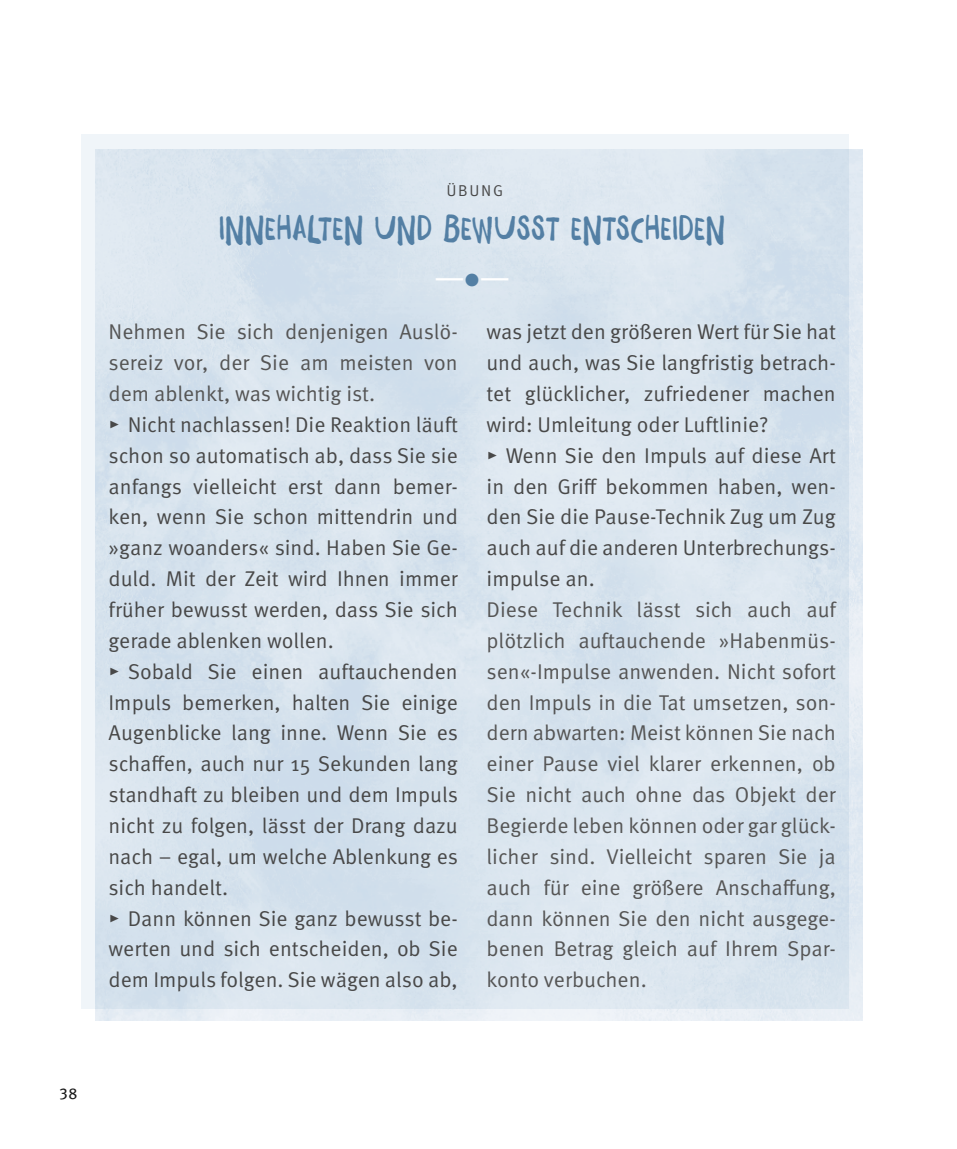
<style>
.page{position:relative;width:957px;height:1149px;background:#fff}
.page>*{position:absolute;margin:0;border:0;box-sizing:border-box;transform-origin:0 0}
.ueberschrift_extra_t{font:38.25px "Meta OT";color:#fff}
.ueberschrift_extra_t-2{font:33.75px "Daft Brush";letter-spacing:.03em;color:#537fa4}
.t1{font:21.38px/30.8px "Meta OT";color:#484848;text-align:justify}
.fliesstext_abs{font:21.38px/30.8px "Meta OT";color:#555;text-align:justify}
.ueberschrift_extra_t-3{font:15.75px "Meta OT";letter-spacing:.11em;color:#484848}
.t2{font:15.75px "Meta OT";color:#191919}
</style>
<div class="page">
<img style="left:96px;top:149px;width:767px;height:871px">
<div style="left:81px;top:134px;width:767px;height:874px;background:#d9e5ee"></div>
<p class="ueberschrift_extra_t-3" style="left:446px;top:181px;width:58px">ÜBUNG</p>
<p class="ueberschrift_extra_t-2" style="left:219px;top:205px;width:507px">INNEHALTEN UND BEWUSST ENTSCHEIDEN</p>
<p class="ueberschrift_extra_t" style="left:434px;top:254px;width:78px">— —</p>
<p class="fliesstext_abs" style="left:109px;top:317px;width:351px">Nehmen Sie sich denjenigen Auslö&shy;sereiz vor, der Sie am meisten von dem ablenkt, was wichtig ist.</p>
<p class="t1" style="left:109px;top:409px;width:351px">▸ Nicht nachlassen! Die Reaktion läuft schon so automatisch ab, dass Sie sie anfangs vielleicht erst dann bemer&shy;ken, wenn Sie schon mittendrin und »ganz woanders« sind. Haben Sie Ge&shy;duld. Mit der Zeit wird Ihnen immer früher bewusst werden, dass Sie sich gerade ablenken wollen.</p>
<p class="t1" style="left:109px;top:656px;width:351px">▸ Sobald Sie einen auftauchenden Impuls bemerken, halten Sie einige Augenblicke lang inne. Wenn Sie es schaffen, auch nur 15 Sekunden lang standhaft zu bleiben und dem Impuls nicht zu folgen, lässt der Drang dazu nach – egal, um welche Ablenkung es sich handelt.</p>
<p class="t1" style="left:109px;top:902px;width:351px">▸ Dann können Sie ganz bewusst be&shy;werten und sich entscheiden, ob Sie dem Impuls folgen. Sie wägen also ab,</p>
<p class="t1" style="left:486px;top:317px;width:351px">was jetzt den größeren Wert für Sie hat und auch, was Sie langfristig betrach&shy;tet glücklicher, zufriedener machen wird: Umleitung oder Luftlinie?</p>
<p class="t1" style="left:486px;top:440px;width:351px">▸ Wenn Sie den Impuls auf diese Art in den Griff bekommen haben, wen&shy;den Sie die Pause-Technik Zug um Zug auch auf die anderen Unterbrechungs&shy;impulse an.</p>
<p class="fliesstext_abs" style="left:486px;top:594px;width:351px">Diese Technik lässt sich auch auf plötzlich auftauchende »Habenmüs&shy;sen«-Impulse anwenden. Nicht sofort den Impuls in die Tat umsetzen, son&shy;dern abwarten: Meist können Sie nach einer Pause viel klarer erkennen, ob Sie nicht auch ohne das Objekt der Begierde leben können oder gar glück&shy;licher sind. Vielleicht sparen Sie ja auch für eine größere Anschaffung, dann können Sie den nicht ausgege&shy;benen Betrag gleich auf Ihrem Spar&shy;konto verbuchen.</p>
<p class="t2" style="left:59px;top:1083px;width:20px">38</p>
</div>
